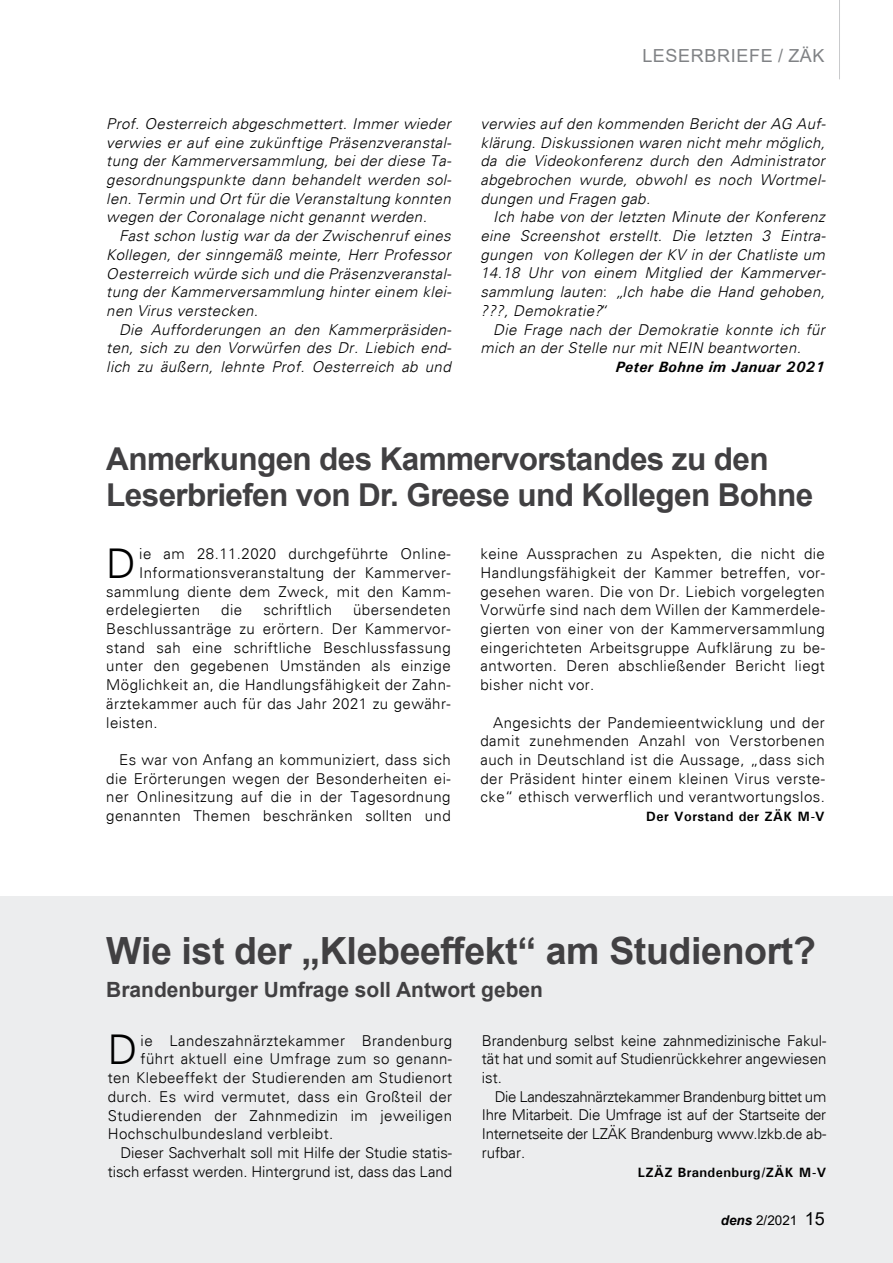
<style>
.page{position:relative;width:893px;height:1263px;background:#fff}
.page>*{position:absolute;margin:0;border:0;box-sizing:border-box;transform-origin:0 0}
.t1{font:300 41.1px "Univers";color:#000}
.t2{font:700 37.5px "Arial";letter-spacing:-.01em;color:#414042}
.t3{font:700 31.5px/36px "Arial";letter-spacing:-.02em;color:#414042}
.t4{font:700 21px "Arial";color:#414042}
.t5{font:18px "Arial";letter-spacing:.035em;color:#808285}
.t6{font:300 15px/18.8px "Univers";letter-spacing:.03em;color:#000;text-align:justify}
.t7{font:italic 300 15px/18.8px "Univers";letter-spacing:.025em;color:#000;text-align:justify}
.t8{font:300 15px "Univers";color:#000}
.t9{font:italic 700 15px "Univers";letter-spacing:.025em;color:#000}
.t10{font:700 13.5px "Univers";letter-spacing:.03em;color:#000}
.t11{font:13.5px "Arial";color:#000}
.s1{font-weight:700;font-style:italic}
.s2{font-size:18px}
</style>
<div class="page">
<hr style="left:839px;top:0;width:1px;height:79px;background:#c9cacc">
<div style="left:0;top:896px;width:893px;height:367px;background:#ecedee"></div>
<p class="t7" style="left:106px;top:114px;width:347px">Prof. Oesterreich abgeschmettert. Immer wieder verwies er auf eine zukünftige Präsenzveranstal&shy;tung der Kammerversammlung, bei der diese Ta&shy;gesordnungspunkte dann behandelt werden sol&shy;len. Termin und Ort für die Veranstaltung konnten wegen der Coronalage nicht genannt werden.</p>
<p class="t7" style="left:106px;top:226px;width:347px;text-indent:13px">Fast schon lustig war da der Zwischenruf eines Kollegen, der sinngemäß meinte, Herr Professor Oesterreich würde sich und die Präsenzveranstal&shy;tung der Kammerversammlung hinter einem klei&shy;nen Virus verstecken.</p>
<p class="t7" style="left:106px;top:320px;width:347px;text-indent:13px">Die Aufforderungen an den Kammerpräsiden&shy;ten, sich zu den Vorwürfen des Dr. Liebich end&shy;lich zu äußern, lehnte Prof. Oesterreich ab und</p>
<p class="t5" style="left:642px;top:43px;width:107px">leserbriefe</p>
<p class="t5" style="left:778px;top:43px;width:24px">/ ZÄK</p>
<p class="t7" style="left:480px;top:114px;width:347px">verwies auf den kommenden Bericht der AG Auf&shy;klärung. Diskussionen waren nicht mehr möglich, da die Videokonferenz durch den Administrator abgebrochen wurde, obwohl es noch Wortmel&shy;dungen und Fragen gab.</p>
<p class="t7" style="left:480px;top:208px;width:347px;text-indent:13px">Ich habe von der letzten Minute der Konferenz eine Screenshot erstellt. Die letzten 3 Eintra&shy;gungen von Kollegen der KV in der Chatliste um 14.18 Uhr von einem Mitglied der Kammerver&shy;sammlung lauten: „Ich habe die Hand gehoben, ???, Demokratie?“</p>
<p class="t7" style="left:480px;top:320px;width:346px;text-indent:13px">Die Frage nach der Demokratie konnte ich für mich an der Stelle nur mit NEIN</p>
<p class="t7" style="left:708px;top:339px;width:95px">beantworten.</p>
<p class="t9" style="left:616px;top:357px;width:211px">Peter Bohne im Januar 2021</p>
<h3 class="t3" style="left:106px;top:441px;width:708px">Anmerkungen des Kammervorstandes zu den<br>Leserbriefen von Dr. Greese und Kollegen Bohne</h3>
<h1 class="t1" style="left:106px;top:539px;width:31px">D</h1>
<p class="t6" style="left:139px;top:544px;width:313px">ie am 28.11.2020 durchgeführte Online-</p>
<p class="t6" style="left:139px;top:563px;width:313px">Informationsveranstaltung der Kammerver-</p>
<p class="t6" style="left:106px;top:582px;width:346px">sammlung diente dem Zweck, mit den Kamm-</p>
<p class="t6" style="left:106px;top:601px;width:95px">erdelegierten</p>
<p class="t6" style="left:221px;top:601px;width:22px">die</p>
<p class="t6" style="left:263px;top:601px;width:70px">schriftlich</p>
<p class="t6" style="left:106px;top:601px;width:346px;text-indent:247px">übersendeten Beschlussanträge zu erörtern. Der Kammervor&shy;stand sah eine schriftliche Beschlussfassung unter den gegebenen Umständen als einzige Möglichkeit an, die Handlungsfähigkeit der Zahn&shy;ärztekammer auch für das Jahr 2021 zu gewähr&shy;leisten.</p>
<p class="t6" style="left:106px;top:750px;width:346px;text-indent:13px">Es war von Anfang an kommuniziert, dass sich die Erörterungen wegen der Besonderheiten ei&shy;ner Onlinesitzung auf die in der Tagesordnung genannten Themen beschränken sollten und</p>
<p class="t6" style="left:480px;top:544px;width:346px">keine Aussprachen zu Aspekten, die nicht die Handlungsfähigkeit der Kammer betreffen, vor&shy;gesehen waren. Die von Dr. Liebich vorgelegten Vorwürfe sind nach dem Willen der Kammerdele&shy;gierten von einer von der Kammerversammlung eingerichteten Arbeitsgruppe Aufklärung zu be&shy;antworten. Deren abschließender Bericht liegt bisher nicht vor.</p>
<p class="t6" style="left:480px;top:713px;width:346px;text-indent:13px">Angesichts der Pandemieentwicklung und der damit zunehmenden Anzahl von Verstorbenen auch in Deutschland ist die Aussage, „dass sich der Präsident hinter einem kleinen Virus verste&shy;cke“ ethisch verwerflich und verantwortungslos.</p>
<p class="t10" style="left:646px;top:808px;width:180px">Der Vorstand der ZÄK M-V</p>
<h2 class="t2" style="left:106px;top:924px;width:711px">Wie ist der „Klebeeffekt“ am Studienort?</h2>
<h3 class="t4" style="left:106px;top:975px;width:438px">Brandenburger Umfrage soll Antwort geben</h3>
<h1 class="t1" style="left:108px;top:1025px;width:31px">D</h1>
<p class="t6" style="left:141px;top:1031px;width:313px">ie Landeszahnärztekammer Brandenburg</p>
<p class="t6" style="left:141px;top:1050px;width:313px">führt aktuell eine Umfrage zum so genann-</p>
<p class="t6" style="left:108px;top:1068px;width:346px">ten Klebeeffekt der Studierenden am Studienort</p>
<p class="t6" style="left:108px;top:1087px;width:346px">durch. Es wird vermutet, dass ein Großteil der</p>
<p class="t6" style="left:108px;top:1106px;width:346px">Studierenden der Zahnmedizin im jeweiligen</p>
<p class="t6" style="left:108px;top:1124px;width:227px">Hochschulbundesland verbleibt.</p>
<p class="t8" style="left:120px;top:1143px;width:333px">Dieser Sachverhalt soll mit Hilfe der Studie statis-</p>
<p class="t8" style="left:108px;top:1162px;width:346px">tisch erfasst werden. Hintergrund ist, dass das Land</p>
<p class="t6" style="left:482px;top:1031px;width:346px">Brandenburg selbst keine zahnmedizinische Fakul&shy;tät hat und somit auf Studienrückkehrer angewiesen ist.</p>
<p class="t6" style="left:482px;top:1087px;width:346px;text-indent:13px">Die Landeszahnärztekammer Brandenburg bittet um Ihre Mitarbeit. Die Umfrage ist auf der Startseite der Internetseite der LZÄK Brandenburg www.lzkb.de ab&shy;rufbar.</p>
<p class="t10" style="left:638px;top:1164px;width:190px">LZÄZ Brandenburg/ZÄK M-V</p>
<p class="t11" style="left:721px;top:1211px;width:106px"><span class="s1">dens</span> 2/2021 <span class="s2">15</span></p>
</div>
